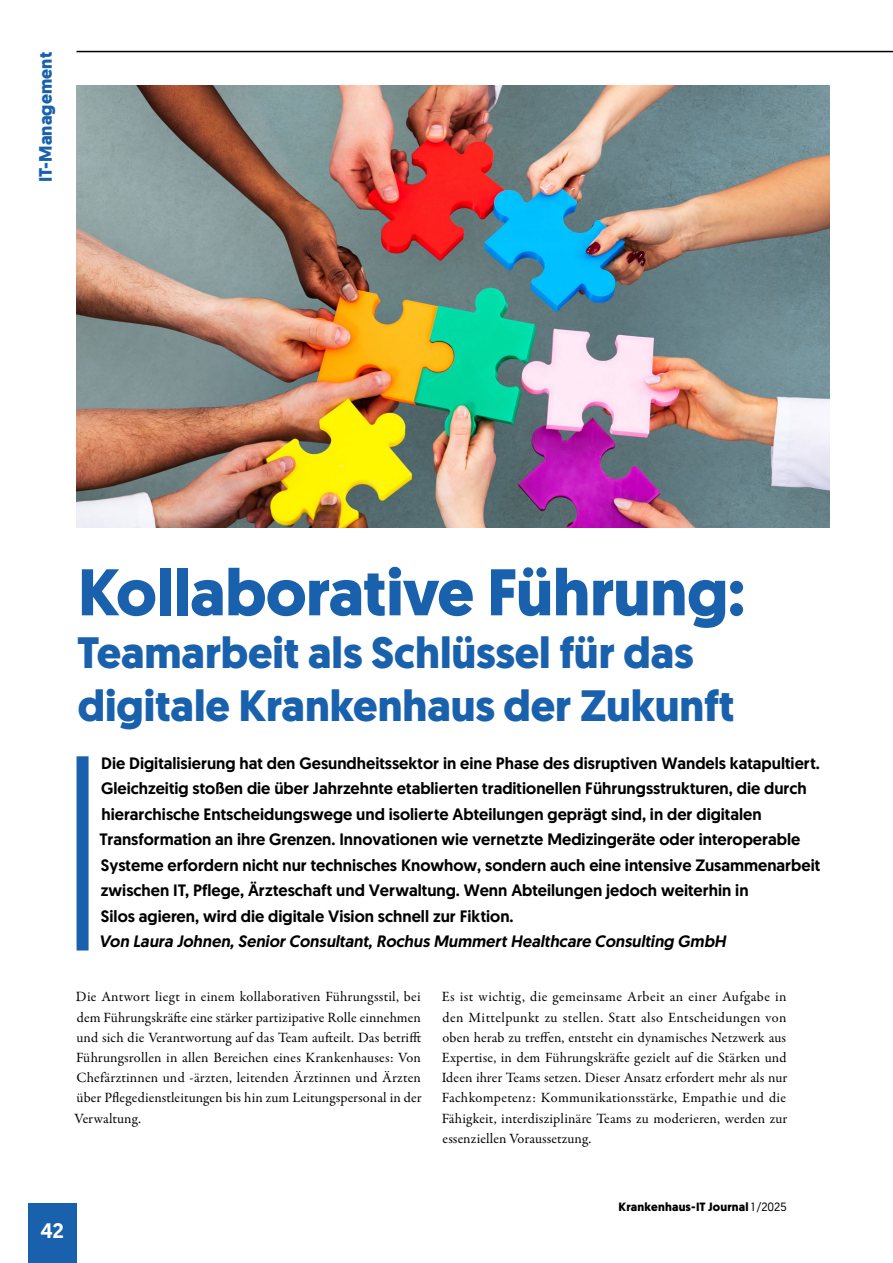
<style>
.page{position:relative;width:893px;height:1263px;background:#fff}
.page>*{position:absolute;margin:0;border:0;box-sizing:border-box;transform-origin:0 0}
.t1{font:700 65.7px "Geomanist";letter-spacing:-.005em;color:#1961ac}
.t2{font:700 43.8px/52.7px "Geomanist";color:#1961ac}
.t3{font:500 21px "Geomanist";color:#fff}
.t4{font:700 18px "Geomanist";letter-spacing:.005em;color:#1961ac}
.t5{font:500 16.5px/25.5px "Geomanist";color:#000}
.t6{font:italic 500 16.5px "Geomanist";color:#000}
.t7{font:14.25px/20.2px "Garamond Premr Pro";letter-spacing:.005em;color:#000;text-align:justify}
.t8{font:700 12px "Geomanist";letter-spacing:.015em;color:#000}
.s1{font-weight:400}
</style>
<div class="page">
<div style="left:28px;top:1203px;width:49px;height:60px;background:#1961ac"></div>
<hr style="left:77px;top:51px;width:816px;height:1px;background:#000">
<div style="left:77px;top:756px;width:12px;height:194px;background:#1961ac"></div>
<img style="left:77px;top:85px;width:752px;height:442px">
<p class="t4" style="left:33px;top:182px;width:132px;rotate:-90deg">IT-Management</p>
<h1 class="t1" style="left:78px;top:548px;width:669px">Kollaborative Führung:</h1>
<h2 class="t2" style="left:77px;top:626px;width:659px">Teamarbeit als Schlüssel für das digitale Krankenhaus der Zukunft</h2>
<p class="t5" style="left:99px;top:750px;width:722px">Die Digitalisierung hat den Gesundheitssektor in eine Phase des disruptiven Wandels katapultiert.<br>Gleichzeitig stoßen die über Jahrzehnte etablierten traditionellen Führungsstrukturen, die durch hierarchische Entscheidungswege und isolierte Abteilungen geprägt sind, in der digitalen Transformation an ihre Grenzen. Innovationen wie vernetzte Medizingeräte oder interoperable Systeme erfordern nicht nur technisches Knowhow, sondern auch eine intensive Zusammenarbeit zwischen IT, Pflege, Ärzteschaft und Verwaltung. Wenn Abteilungen jedoch weiterhin in<br>Silos agieren, wird die digitale Vision schnell zur Fiktion.</p>
<p class="t6" style="left:99px;top:930px;width:629px">Von Laura Johnen, Senior Consultant, Rochus Mummert Healthcare Consulting GmbH</p>
<p class="t7" style="left:75px;top:987px;width:348px">Die Antwort liegt in einem kollaborativen Führungsstil, bei dem Führungskräfte eine stärker partizipative Rolle einnehmen und sich die Verantwortung auf das Team aufteilt. Das betrifft Führungsrollen in allen Bereichen eines Krankenhauses: Von Chefärztinnen und -ärzten, leitenden Ärztinnen und Ärzten über Pflegedienstleitungen bis hin zum Leitungspersonal in der Verwaltung.</p>
<p class="t7" style="left:442px;top:987px;width:347px">Es ist wichtig, die gemeinsame Arbeit an einer Aufgabe in den Mittelpunkt zu stellen. Statt also Entscheidungen von oben herab zu treffen, entsteht ein dynamisches Netzwerk aus Expertise, in dem Führungskräfte gezielt auf die Stärken und Ideen ihrer Teams setzen. Dieser Ansatz erfordert mehr als nur Fachkompetenz: Kommunikationsstärke, Empathie und die Fähigkeit, interdisziplinäre Teams zu moderieren, werden zur essenziellen Voraussetzung.</p>
<h3 class="t3" style="left:41px;top:1216px;width:25px">42</h3>
<p class="t8" style="left:619px;top:1199px;width:170px">Krankenhaus-IT Journal <span class="s1">1/2025</span></p>
</div>
